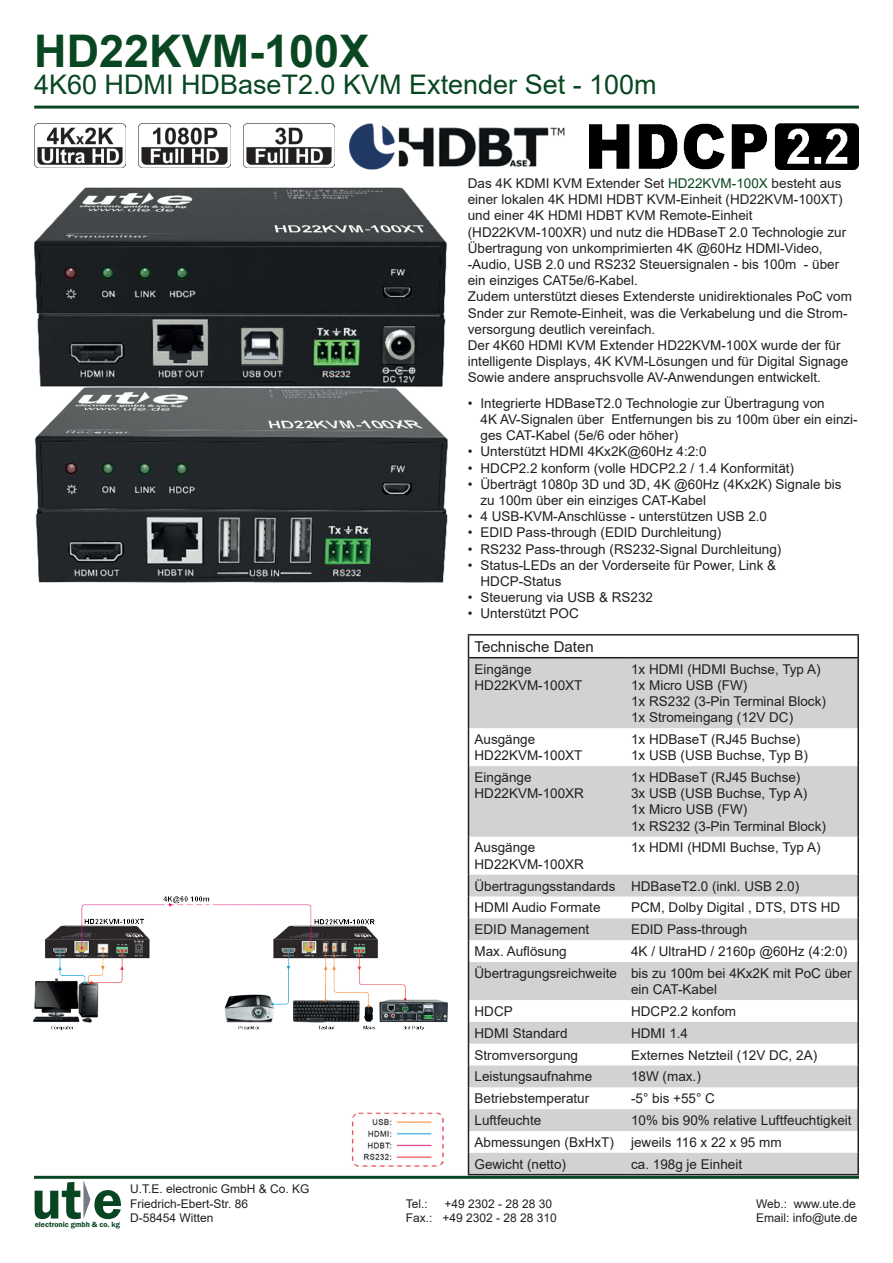
<style>
.page{position:relative;width:893px;height:1263px;background:#fff}
.page>*{position:absolute;margin:0;border:0;box-sizing:border-box;transform-origin:0 0}
.t1{font:600 56.4px "Franklin Gothic";color:#084522}
.t2{font:700 45px "Arial";color:#094722}
.t3{font:27px "Arial";color:#094722}
.t4{font:15px "Arial";color:#231f20}
.t5{font:13.5px/16.2px "Arial";color:#231f20}
.t6{font:12px/14.4px "Arial";color:#231f20}
.t7{font:600 7.8px "Franklin Gothic";color:#084522}
.s1{color:#094722}
</style>
<div class="page">
<hr style="left:34px;top:106px;width:825px;height:3px;background:#0a4722">
<hr style="left:34px;top:1176px;width:825px;height:3px;background:#0a4722">
<svg style="left:83px;top:1180px;width:8px;height:39px"></svg>
<svg style="left:469px;top:658px;width:388px;height:516px;fill:#d1d2d4"></svg>
<hr style="left:468px;top:634px;width:157px;height:1px;background:#231f20">
<svg style="left:468px;top:635px;width:1px;height:22px"></svg>
<hr style="left:625px;top:634px;width:234px;height:1px;background:#231f20">
<hr style="left:857px;top:635px;width:2px;height:22px;background:#231f20">
<hr style="left:468px;top:657px;width:157px;height:1px;background:#231f20">
<hr style="left:625px;top:657px;width:234px;height:1px;background:#231f20">
<hr style="left:468px;top:658px;width:1px;height:70px;background:#231f20">
<hr style="left:857px;top:658px;width:2px;height:70px;background:#231f20">
<hr style="left:468px;top:728px;width:1px;height:38px;background:#231f20">
<hr style="left:857px;top:728px;width:2px;height:38px;background:#231f20">
<hr style="left:468px;top:766px;width:1px;height:71px;background:#231f20">
<hr style="left:857px;top:766px;width:2px;height:71px;background:#231f20">
<hr style="left:468px;top:837px;width:1px;height:38px;background:#231f20">
<hr style="left:857px;top:837px;width:2px;height:38px;background:#231f20">
<hr style="left:857px;top:875px;width:2px;height:21px;background:#231f20">
<hr style="left:857px;top:896px;width:2px;height:22px;background:#231f20">
<hr style="left:857px;top:918px;width:2px;height:22px;background:#231f20">
<svg style="left:468px;top:875px;width:1px;height:87px"></svg>
<hr style="left:857px;top:940px;width:2px;height:22px;background:#231f20">
<hr style="left:468px;top:962px;width:1px;height:38px;background:#231f20">
<hr style="left:857px;top:962px;width:2px;height:38px;background:#231f20">
<hr style="left:857px;top:1000px;width:2px;height:22px;background:#231f20">
<hr style="left:857px;top:1022px;width:2px;height:22px;background:#231f20">
<hr style="left:857px;top:1044px;width:2px;height:21px;background:#231f20">
<hr style="left:857px;top:1065px;width:2px;height:22px;background:#231f20">
<hr style="left:857px;top:1087px;width:2px;height:22px;background:#231f20">
<hr style="left:857px;top:1109px;width:2px;height:22px;background:#231f20">
<hr style="left:857px;top:1131px;width:2px;height:22px;background:#231f20">
<svg style="left:468px;top:1000px;width:1px;height:174px"></svg>
<hr style="left:857px;top:1153px;width:2px;height:21px;background:#231f20">
<hr style="left:468px;top:1174px;width:157px;height:1px;background:#231f20">
<hr style="left:625px;top:1174px;width:234px;height:1px;background:#231f20">
<img style="left:34px;top:123px;width:91px;height:45px">
<img style="left:139px;top:123px;width:91px;height:45px">
<img style="left:243px;top:123px;width:92px;height:45px">
<img style="left:350px;top:123px;width:215px;height:46px">
<img style="left:590px;top:123px;width:269px;height:46px">
<img style="left:34px;top:896px;width:413px;height:271px">
<img style="left:34px;top:187px;width:414px;height:396px">
<h2 class="t2" style="left:34px;top:19px;width:337px">HD22KVM-100X</h2>
<h3 class="t3" style="left:34px;top:66px;width:624px">4K60 HDMI HDBaseT2.0 KVM Extender Set - 100m</h3>
<p class="t5" style="left:468px;top:175px;width:386px">Das 4K KDMI KVM Extender Set <span class="s1">HD22KVM-100X</span> besteht aus einer lokalen 4K HDMI HDBT KVM-Einheit (HD22KVM-100XT) und einer 4K HDMI HDBT KVM Remote-Einheit (HD22KVM-100XR) und nutz die HDBaseT 2.0 Technologie zur Übertragung von unkomprimierten 4K @60Hz HDMI-Video, -Audio, USB 2.0 und RS232 Steuersignalen - bis 100m - über ein einziges CAT5e/6-Kabel.<br>Zudem unterstützt dieses Extenderste unidirektionales PoC vom Snder zur Remote-Einheit, was die Verkabelung und die Strom&shy;versorgung deutlich vereinfach.<br>Der 4K60 HDMI KVM Extender HD22KVM-100X wurde der für intelligente Displays, 4K KVM-Lösungen und für Digital Signage Sowie andere anspruchsvolle AV-Anwendungen entwickelt.</p>
<p class="t5" style="left:480px;top:395px;width:379px;text-indent:-13px">• Integrierte HDBaseT2.0 Technologie zur Übertragung von<br>4K AV-Signalen über Entfernungen bis zu 100m über ein einzi&shy;ges CAT-Kabel (5e/6 oder höher)</p>
<p class="t5" style="left:468px;top:443px;width:240px">• Unterstützt HDMI 4Kx2K@60Hz 4:2:0</p>
<p class="t5" style="left:468px;top:460px;width:328px">• HDCP2.2 konform (volle HDCP2.2 / 1.4 Konformität)</p>
<p class="t5" style="left:480px;top:476px;width:363px;text-indent:-13px">• Überträgt 1080p 3D und 3D, 4K @60Hz (4Kx2K) Signale bis zu 100m über ein einziges CAT-Kabel</p>
<p class="t5" style="left:468px;top:508px;width:301px">• 4 USB-KVM-Anschlüsse - unterstützen USB 2.0</p>
<p class="t5" style="left:468px;top:524px;width:255px">• EDID Pass-through (EDID Durchleitung)</p>
<p class="t5" style="left:468px;top:541px;width:315px">• RS232 Pass-through (RS232-Signal Durchleitung)</p>
<p class="t5" style="left:480px;top:557px;width:297px;text-indent:-13px">• Status-LEDs an der Vorderseite für Power, Link &amp;<br>HDCP-Status</p>
<p class="t5" style="left:468px;top:589px;width:187px">• Steuerung via USB &amp; RS232</p>
<p class="t5" style="left:468px;top:605px;width:113px">• Unterstützt POC</p>
<p class="t4" style="left:474px;top:636px;width:121px">Technische Daten</p>
<p class="t5" style="left:474px;top:661px;width:110px">Eingänge<br>HD22KVM-100XT</p>
<p class="t5" style="left:631px;top:661px;width:196px">1x HDMI (HDMI Buchse, Typ A)<br>1x Micro USB (FW)<br>1x RS232 (3-Pin Terminal Block)<br>1x Stromeingang (12V DC)</p>
<p class="t5" style="left:474px;top:731px;width:110px">Ausgänge<br>HD22KVM-100XT</p>
<p class="t5" style="left:631px;top:731px;width:178px">1x HDBaseT (RJ45 Buchse)<br>1x USB (USB Buchse, Typ B)</p>
<p class="t5" style="left:474px;top:769px;width:111px">Eingänge<br>HD22KVM-100XR</p>
<p class="t5" style="left:631px;top:769px;width:196px">1x HDBaseT (RJ45 Buchse)<br>3x USB (USB Buchse, Typ A)<br>1x Micro USB (FW)<br>1x RS232 (3-Pin Terminal Block)</p>
<p class="t5" style="left:474px;top:839px;width:111px">Ausgänge<br>HD22KVM-100XR</p>
<p class="t5" style="left:631px;top:839px;width:191px">1x HDMI (HDMI Buchse, Typ A)</p>
<p class="t5" style="left:474px;top:875px;width:326px;line-height:21.9px">Übertragungsstandards HDBaseT2.0 (inkl. USB 2.0)<br>HDMI Audio Formate</p>
<p class="t5" style="left:631px;top:899px;width:211px">PCM, Dolby Digital , DTS, DTS HD</p>
<h1 class="t1" style="left:31px;top:1165px;width:93px">ute</h1>
<p class="t7" style="left:35px;top:1219px;width:87px">electronic gmbh &amp; co. kg</p>
<p class="t6" style="left:130px;top:1182px;width:181px">U.T.E. electronic GmbH &amp; Co. KG<br>Friedrich-Ebert-Str. 86<br>D-58454 Witten</p>
<p class="t5" style="left:474px;top:921px;width:116px">EDID Management</p>
<p class="t5" style="left:631px;top:921px;width:118px">EDID Pass-through</p>
<p class="t5" style="left:474px;top:943px;width:94px">Max. Auflösung</p>
<p class="t5" style="left:474px;top:940px;width:379px;line-height:21.9px;text-indent:157px">4K / UltraHD / 2160p @60Hz (4:2:0)<br>Übertragungsreichweite bis zu 100m bei 4Kx2K mit PoC über</p>
<p class="t5" style="left:631px;top:981px;width:88px">ein CAT-Kabel</p>
<p class="t5" style="left:474px;top:1003px;width:40px">HDCP</p>
<p class="t5" style="left:631px;top:1003px;width:107px">HDCP2.2 konfom</p>
<p class="t5" style="left:474px;top:1025px;width:95px">HDMI Standard</p>
<p class="t5" style="left:631px;top:1025px;width:59px">HDMI 1.4</p>
<p class="t5" style="left:474px;top:1046px;width:105px">Stromversorgung</p>
<p class="t5" style="left:631px;top:1046px;width:188px">Externes Netzteil (12V DC, 2A)</p>
<p class="t5" style="left:474px;top:1068px;width:119px">Leistungsaufnahme</p>
<p class="t5" style="left:631px;top:1068px;width:71px">18W (max.)</p>
<p class="t5" style="left:474px;top:1090px;width:116px">Betriebstemperatur</p>
<p class="t5" style="left:631px;top:1090px;width:85px">-5° bis +55° C</p>
<p class="t5" style="left:474px;top:1112px;width:68px">Luftfeuchte</p>
<p class="t5" style="left:631px;top:1112px;width:222px">10% bis 90% relative Luftfeuchtigkeit</p>
<p class="t5" style="left:474px;top:1134px;width:141px">Abmessungen (BxHxT)</p>
<p class="t5" style="left:631px;top:1134px;width:152px">jeweils 116 x 22 x 95 mm</p>
<p class="t5" style="left:474px;top:1156px;width:93px">Gewicht (netto)</p>
<p class="t5" style="left:631px;top:1156px;width:113px">ca. 198g je Einheit</p>
<p class="t6" style="left:406px;top:1196px;width:153px;text-indent:39px">+49 2302 - 28 28 30<br>Fax.: +49 2302 - 28 28 310</p>
<p class="t6" style="left:756px;top:1196px;width:101px">Web.: www.ute.de</p>
<p class="t6" style="left:406px;top:1196px;width:24px">Tel.:</p>
<p class="t6" style="left:756px;top:1210px;width:103px">Email: info@ute.de</p>
</div>
